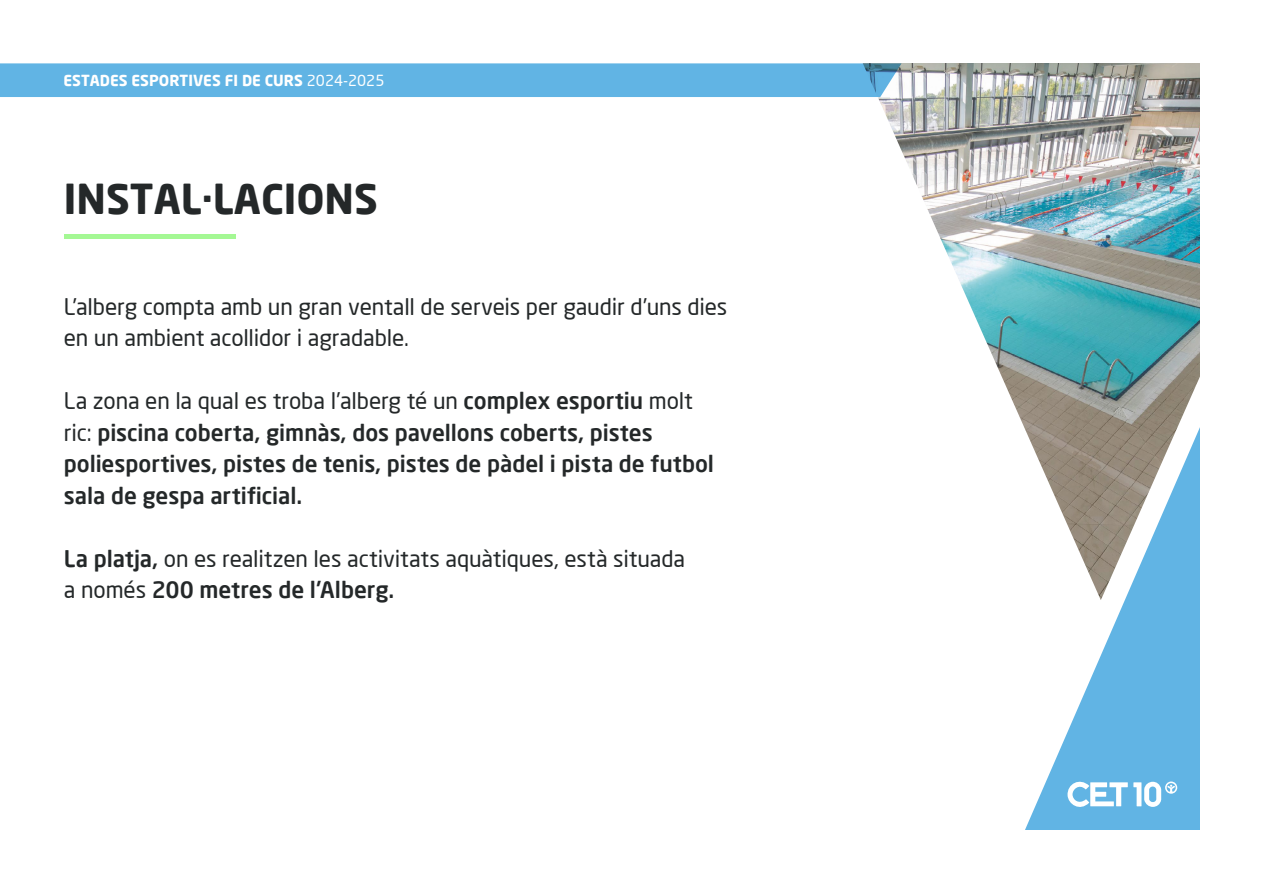
<style>
.page{position:relative;width:1263px;height:893px;background:#fff}
.page>*{position:absolute;margin:0;border:0;box-sizing:border-box;transform-origin:0 0}
.t1{font:700 40.5px "Neo Sans";color:#242829}
.t2{font:500 22.5px/31.5px "Neo Sans";color:#242829}
.t3{font:22.5px/31.5px "Neo Sans";letter-spacing:-.005em;color:#242829}
.t4{font:700 15px "Neo Sans";color:#fff}
.s1{font-weight:400}
.s2{font-weight:500}
</style>
<div class="page">
<div style="left:0;top:63px;width:828px;height:34px;background:#61b4e4"></div>
<svg style="left:828px;top:63px;width:34px;height:34px"></svg>
<img style="left:862px;top:63px;width:337px;height:346px">
<img style="left:1016px;top:135px;width:183px;height:694px">
<svg style="left:1067px;top:777px;width:110px;height:35px"></svg>
<div style="left:64px;top:234px;width:171px;height:5px;background:#a4f894"></div>
<p class="t4" style="left:64px;top:71px;width:322px">ESTADES ESPORTIVES FI DE CURS <span class="s1">2024-2025</span></p>
<h1 class="t1" style="left:64px;top:173px;width:315px">INSTAL·LACIONS</h1>
<p class="t3" style="left:64px;top:290px;width:665px">L’alberg compta amb un gran ventall de serveis per gaudir d’uns dies en un ambient acollidor i agradable.</p>
<p class="t2" style="left:64px;top:384px;width:652px"><span class="s1">La zona en la qual es troba l’alberg té un</span> complex esportiu <span class="s1">molt ric:</span> piscina coberta, gimnàs, dos pavellons coberts, pistes poliesportives, pistes de tenis, pistes de pàdel i pista de futbol sala de gespa artificial.</p>
<p class="t3" style="left:64px;top:542px;width:623px"><span class="s2">La platja,</span> on es realitzen les activitats aquàtiques, està situada a només <span class="s2">200 metres de l’Alberg.</span></p>
</div>
